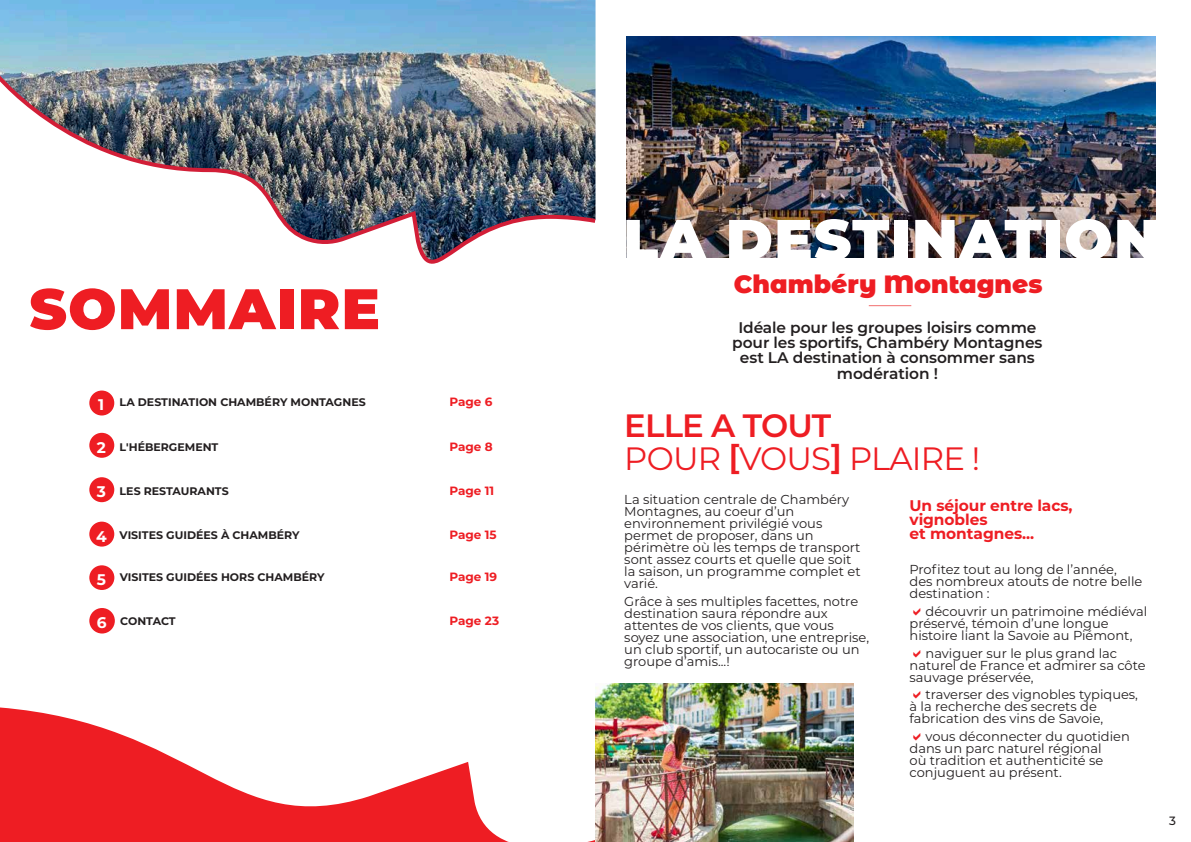
<style>
.page{position:relative;width:1191px;height:842px;background:#fff}
.page>*{position:absolute;margin:0;border:0;box-sizing:border-box;transform-origin:0 0}
.t1{font:900 57px "Montserrat";letter-spacing:.025em;color:#fff}
.t2{font:900 57px "Montserrat";letter-spacing:.025em;color:#ee1d23}
.t3{font:32.3px/32.3px "Montserrat";letter-spacing:-.025em;color:#ee1d23}
.t4{font:900 25px "Montserrat Alternates";color:#ee1d23}
.t5{font:600 15.4px/15.4px "Montserrat";letter-spacing:-.005em;color:#231f20;text-align:center}
.t6{font:700 15.4px/14.1px "Montserrat";letter-spacing:-.005em;color:#ee1d23}
.t7{font:13px/12px "Montserrat";color:#231f20}
.t8{font:700 12px "Montserrat";color:#ee1d23}
.t9{font:500 12px "Montserrat";color:#231f20}
.t10{font:700 11px "Montserrat";color:#231f20}
.s1{font-size:15.4px;color:#fff}
.s2{font-weight:600}
</style>
<div class="page">
<svg style="left:89px;top:414px;width:26px;height:119px"></svg>
<div style="left:89px;top:390px;width:25px;height:25px;background:#ee1d23;border-radius:50%"></div>
<div style="left:89px;top:433px;width:25px;height:25px;background:#ee1d23;border-radius:50%"></div>
<div style="left:89px;top:477px;width:25px;height:25px;background:#ee1d23;border-radius:50%"></div>
<div style="left:89px;top:522px;width:25px;height:25px;background:#ee1d23;border-radius:50%"></div>
<div style="left:89px;top:565px;width:25px;height:25px;background:#ee1d23;border-radius:50%"></div>
<div style="left:89px;top:608px;width:26px;height:25px;background:#ee1d23;border-radius:50%"></div>
<img style="left:0;top:0;width:595px;height:65px">
<img style="left:0;top:65px;width:596px;height:199px">
<svg style="left:0;top:707px;width:595px;height:135px"></svg>
<img style="left:626px;top:36px;width:529px;height:222px">
<hr style="left:868px;top:305px;width:43px;height:1px;background:#f26f6f">
<img style="left:595px;top:683px;width:259px;height:159px">
<h1 class="t2" style="left:29px;top:266px;width:352px">SOMMAIRE</h1>
<p class="t10" style="left:98px;top:394px;width:269px"><span class="s1">1</span> LA DESTINATION CHAMBÉRY MONTAGNES</p>
<p class="t8" style="left:449px;top:393px;width:45px">Page 6</p>
<p class="t10" style="left:97px;top:439px;width:123px"><span class="s1">2</span> L'HÉBERGEMENT</p>
<p class="t8" style="left:449px;top:438px;width:45px">Page 8</p>
<p class="t10" style="left:97px;top:483px;width:133px"><span class="s1">3</span> LES RESTAURANTS</p>
<p class="t8" style="left:449px;top:482px;width:46px">Page 11</p>
<p class="t10" style="left:96px;top:527px;width:205px"><span class="s1">4</span> VISITES GUIDÉES À CHAMBÉRY</p>
<p class="t8" style="left:449px;top:526px;width:49px">Page 15</p>
<p class="t10" style="left:97px;top:570px;width:229px"><span class="s1">5</span> VISITES GUIDÉES HORS CHAMBÉRY</p>
<p class="t8" style="left:449px;top:569px;width:49px">Page 19</p>
<p class="t10" style="left:97px;top:613px;width:80px"><span class="s1">6</span> CONTACT</p>
<p class="t8" style="left:449px;top:612px;width:51px">Page 23</p>
<h1 class="t1" style="left:623px;top:197px;width:538px">LA DESTINATION</h1>
<h3 class="t4" style="left:734px;top:265px;width:310px">Chambéry Montagnes</h3>
<p class="t5" style="left:732px;top:319px;width:312px">Idéale pour les groupes loisirs comme pour les sportifs, Chambéry Montagnes est LA destination à consommer sans modération !</p>
<h2 class="t3" style="left:624px;top:409px;width:357px"><span class="s2">ELLE A TOUT<br></span>POUR <span class="s2">[</span>VOUS<span class="s2">]</span> PLAIRE !</h2>
<p class="t7" style="left:624px;top:493px;width:238px">La situation centrale de Chambéry<br>Montagnes, au coeur d’un environnement privilégié vous permet de proposer, dans un périmètre où les temps de transport sont assez courts et quelle que soit la saison, un programme complet et varié.</p>
<p class="t7" style="left:624px;top:595px;width:246px">Grâce à ses multiples facettes, notre destination saura répondre aux attentes de vos clients, que vous soyez une association, une entreprise, un club sportif, un autocariste ou un groupe d’amis...!</p>
<p class="t6" style="left:909px;top:497px;width:165px">Un séjour entre lacs, vignobles<br>et montagnes...</p>
<p class="t7" style="left:909px;top:563px;width:234px">Profitez tout au long de l’année, des nombreux atouts de notre belle destination :</p>
<p class="t7" style="left:909px;top:605px;width:239px;text-indent:16px">découvrir un patrimoine médiéval préservé, témoin d’une longue histoire liant la Savoie au Piémont,</p>
<p class="t7" style="left:909px;top:647px;width:238px;text-indent:16px">naviguer sur le plus grand lac naturel de France et admirer sa côte sauvage préservée,</p>
<p class="t7" style="left:909px;top:688px;width:230px;text-indent:16px">traverser des vignobles typiques, à la recherche des secrets de fabrication des vins de Savoie,</p>
<p class="t7" style="left:909px;top:730px;width:222px;text-indent:16px">vous déconnecter du quotidien dans un parc naturel régional<br>où tradition et authenticité se conjuguent au présent.</p>
<p class="t9" style="left:1169px;top:812px;width:8px">3</p>
</div>
